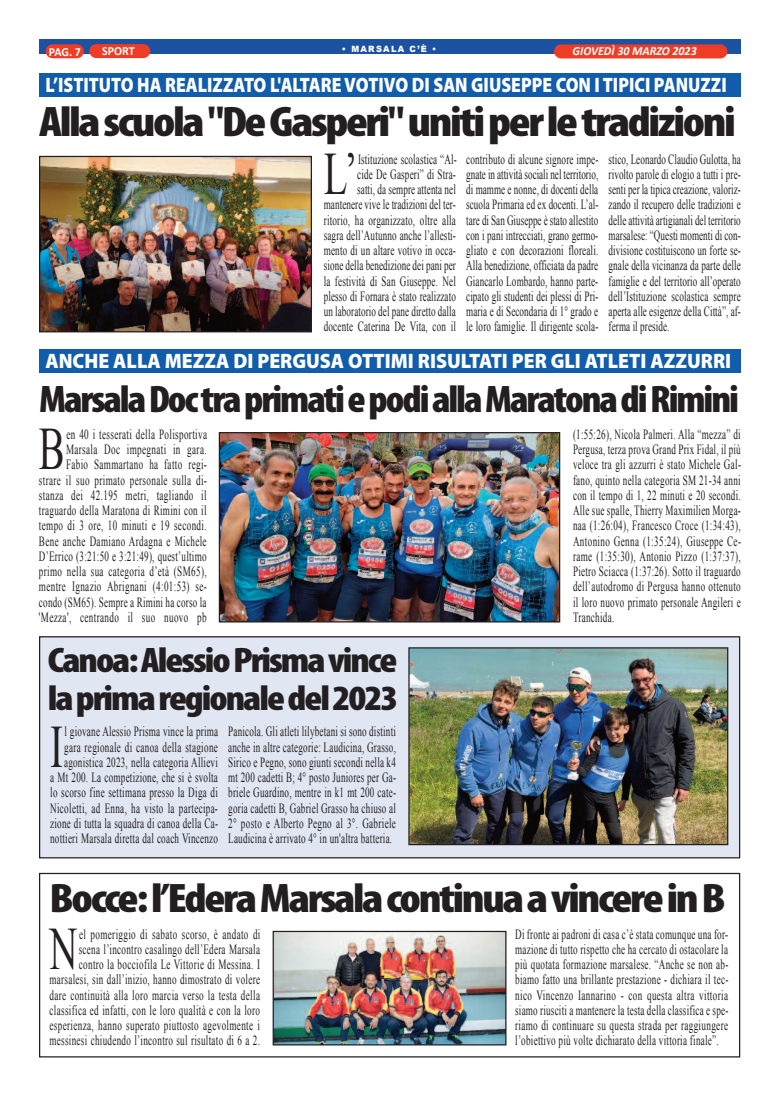
<style>
.page{position:relative;width:780px;height:1099px;background:#fff}
.page>*{position:absolute;margin:0;border:0;box-sizing:border-box;transform-origin:0 0}
.t1{font:60px "Times New Roman";color:#231f20;scale:.65 1}
.t2{font:900 condensed 42.88px "Myriad Pro";letter-spacing:-.05em;color:#231f20;scale:1.15 1}
.t3{font:900 condensed 41.38px "Myriad Pro";letter-spacing:-.05em;color:#231f20;scale:1.15 1}
.t4{font:900 condensed 38.5px "Myriad Pro";letter-spacing:-.05em;color:#231f20;scale:1.07 1}
.t5{font:900 condensed 35.62px/38.2px "Myriad Pro";letter-spacing:-.05em;color:#231f20;scale:1.14 1}
.t6{font:900 20.88px "Myriad Pro";color:#fff;scale:.85 1}
.t7{font:900 20.88px "Myriad Pro";color:#fff;scale:.94 1}
.t8{font:14px/15.2px "Times New Roman";letter-spacing:.03em;color:#231f20;text-align:justify;scale:.65 1}
.t9{font:italic 700 12.38px "Calibri";color:#fff;scale:.96 1}
.t10{font:700 12.38px "Calibri";letter-spacing:-.005em;color:#fff;scale:.96 1}
.t11{font:900 8.62px "Arial";letter-spacing:.15em;color:#fff;scale:.96 1}
</style>
<div class="page">
<div style="left:40px;top:636px;width:699px;height:221px;background:#e1e6f3"></div>
<div style="left:39px;top:636px;width:701px;height:222px;border:1px solid #231f20"></div>
<div style="left:39px;top:872px;width:701px;height:185px;border:1px solid #231f20"></div>
<div style="left:39px;top:39px;width:701px;height:14px;background:#1d52a3"></div>
<div style="left:46px;top:44px;width:38px;height:14px;background:#ef3c25;border-radius:7px"></div>
<div style="left:554px;top:44px;width:173px;height:14px;background:#ef3c25;border-radius:7px"></div>
<div style="left:89px;top:44px;width:61px;height:14px;background:#ef3c25;border-radius:7px"></div>
<img style="left:410px;top:649px;width:316px;height:194px">
<div style="left:408px;top:647px;width:320px;height:198px;border:1px solid #231f20"></div>
<div style="left:39px;top:73px;width:702px;height:24px;background:#115cab"></div>
<div style="left:39px;top:349px;width:702px;height:24px;background:#115cab"></div>
<img style="left:221px;top:434px;width:337px;height:186px">
<div style="left:219px;top:432px;width:341px;height:190px;border:1px solid #231f20"></div>
<img style="left:41px;top:158px;width:269px;height:172px">
<div style="left:39px;top:156px;width:273px;height:176px;border:1px solid #231f20"></div>
<img style="left:274px;top:932px;width:230px;height:111px">
<div style="left:272px;top:930px;width:234px;height:115px;border:1px solid #231f20"></div>
<p class="t11" style="left:342px;top:42px;width:100px">• MARSALA C’È •</p>
<p class="t10" style="left:49px;top:46px;width:35px">PAG. 7</p>
<p class="t10" style="left:102px;top:46px;width:35px">SPORT</p>
<p class="t9" style="left:572px;top:46px;width:131px">GIOVEDÌ 30 MARZO 2023</p>
<h3 class="t6" style="left:45px;top:77px;width:803px">L’ISTITUTO HA REALIZZATO L'ALTARE VOTIVO DI SAN GIUSEPPE CON I TIPICI PANUZZI</h3>
<h2 class="t2" style="left:39px;top:107px;width:607px">Allascuola"DeGasperi"unitiperletradizioni</h2>
<h1 class="t1" style="left:324px;top:141px;width:53px">L’</h1>
<p class="t8" style="left:324px;top:151px;width:206px;text-align:right">Istituzione scolastica “Al-<br>cide De Gasperi” di Stra-<br>satti, da sempre attenta nel mantenere vive le tradizioni del ter&shy;ritorio, ha organizzato, oltre alla sagra dell’Autunno anche l’allesti&shy;mento di un altare votivo in occa&shy;sione della benedizione dei pani per la festività di San Giuseppe. Nel plesso di Fornara è stato realizzato un laboratorio del pane diretto dalla docente Caterina De Vita, con il</p>
<p class="t8" style="left:466px;top:151px;width:205px">contributo di alcune signore impe&shy;gnate in attività sociali nel territorio, di mamme e nonne, di docenti della scuola Primaria ed ex docenti. L’al&shy;tare di San Giuseppe è stato allestito con i pani intrecciati, grano germo&shy;gliato e con decorazioni floreali.<br>Alla benedizione, officiata da padre Giancarlo Lombardo, hanno parte&shy;cipato gli studenti dei plessi di Pri&shy;maria e di Secondaria di 1° grado e le loro famiglie. Il dirigente scola-</p>
<p class="t8" style="left:608px;top:151px;width:205px">stico, Leonardo Claudio Gulotta, ha rivolto parole di elogio a tutti i pre&shy;senti per la tipica creazione, valoriz&shy;zando il recupero delle tradizioni e delle attività artigianali del territorio marsalese: “Questi momenti di con&shy;divisione costituiscono un forte se&shy;gnale della vicinanza da parte delle famiglie e del territorio all’operato dell’Istituzione scolastica sempre aperta alle esigenze della Città”, af&shy;ferma il preside.</p>
<h3 class="t7" style="left:45px;top:353px;width:731px">ANCHE ALLA MEZZA DI PERGUSA OTTIMI RISULTATI PER GLI ATLETI AZZURRI</h3>
<h3 class="t4" style="left:39px;top:385px;width:655px">MarsalaDoctraprimatiepodiallaMaratonadiRimini</h3>
<p class="t8" style="left:39px;top:426px;width:260px;text-align:right">en 40 i tesserati della Polisportiva Marsala Doc impegnati in gara.<br>Fabio Sammartano ha fatto regi-<br>strare il suo primato personale sulla di&shy;stanza dei 42.195 metri, tagliando il traguardo della Maratona di Rimini con il tempo di 3 ore, 10 minuti e 19 secondi.<br>Bene anche Damiano Ardagna e Michele D’Errico (3:21:50 e 3:21:49), quest’ultimo primo nella sua categoria d’età (SM65), mentre Ignazio Abrignani (4:01:53) se&shy;condo (SM65). Sempre a Rimini ha corso la 'Mezza', centrando il suo nuovo pb</p>
<p class="t8" style="left:573px;top:426px;width:260px">(1:55:26), Nicola Palmeri. Alla “mezza” di Pergusa, terza prova Grand Prix Fidal, il più veloce tra gli azzurri è stato Michele Gal&shy;fano, quinto nella categoria SM 21-34 anni con il tempo di 1, 22 minuti e 20 secondi.<br>Alle sue spalle, Thierry Maximilien Morga&shy;naa (1:26:04), Francesco Croce (1:34:43), Antonino Genna (1:35:24), Giuseppe Ce&shy;rame (1:35:30), Antonio Pizzo (1:37:37), Pietro Sciacca (1:37:26). Sotto il traguardo dell’autodromo di Pergusa hanno ottenuto il loro nuovo primato personale Angileri e Tranchida.</p>
<h1 class="t1" style="left:39px;top:416px;width:41px">B</h1>
<h3 class="t5" style="left:48px;top:643px;width:309px">Canoa:AlessioPrismavince laprimaregionaledel2023</h3>
<p class="t8" style="left:50px;top:724px;width:260px;text-align:right">l giovane Alessio Prisma vince la prima gara regionale di canoa della stagione agonistica 2023, nella categoria Allievi<br>a Mt 200. La competizione, che si è svolta lo scorso fine settimana presso la Diga di Nicoletti, ad Enna, ha visto la partecipa&shy;zione di tutta la squadra di canoa della Ca&shy;nottieri Marsala diretta dal coach Vincenzo</p>
<p class="t8" style="left:228px;top:724px;width:260px">Panicola. Gli atleti lilybetani si sono distinti anche in altre categorie: Laudicina, Grasso, Sirico e Pegno, sono giunti secondi nella k4 mt 200 cadetti B; 4° posto Juniores per Ga&shy;briele Guardino, mentre in k1 mt 200 cate&shy;goria cadetti B, Gabriel Grasso ha chiuso al 2° posto e Alberto Pegno al 3°. Gabriele Laudicina è arrivato 4° in un'altra batteria.</p>
<h1 class="t1" style="left:50px;top:713px;width:21px">I</h1>
<h3 class="t3" style="left:50px;top:883px;width:589px">Bocce:l’EderaMarsalacontinuaavincereinB</h3>
<p class="t8" style="left:50px;top:926px;width:326px;text-align:right">el pomeriggio di sabato scorso, è andato di<br>scena l’incontro casalingo dell’Edera Marsala<br>contro la bocciofila Le Vittorie di Messina. I marsalesi, sin dall’inizio, hanno dimostrato di volere dare continuità alla loro marcia verso la testa della classifica ed infatti, con le loro qualità e con la loro esperienza, hanno superato piuttosto agevolmente i messinesi chiudendo l’incontro sul risultato di 6 a 2.</p>
<p class="t8" style="left:515px;top:926px;width:329px">Di fronte ai padroni di casa c’è stata comunque una for&shy;mazione di tutto rispetto che ha cercato di ostacolare la più quotata formazione marsalese. “Anche se non ab&shy;biamo fatto una brillante prestazione - dichiara il tec&shy;nico Vincenzo Iannarino - con questa altra vittoria siamo riusciti a mantenere la testa della classifica e spe&shy;riamo di continuare su questa strada per raggiungere l’obiettivo più volte dichiarato della vittoria finale”.</p>
<h1 class="t1" style="left:50px;top:915px;width:45px">N</h1>
</div>
